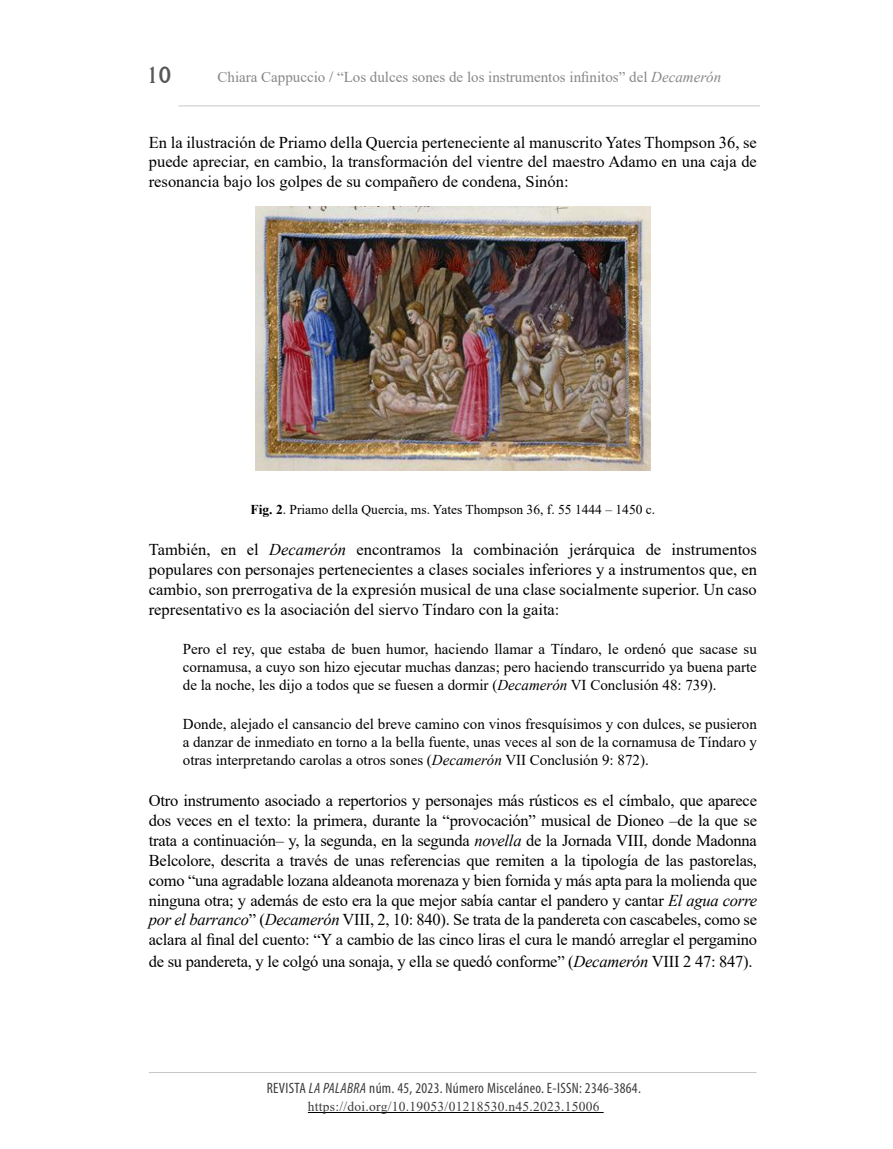
<style>
.page{position:relative;width:893px;height:1149px;background:#fff}
.page>*{position:absolute;margin:0;border:0;box-sizing:border-box;transform-origin:0 0}
.t1{font:700 22.5px "Della Robbia BT";color:#575756}
.t2{font:16.5px/19.8px "Times New Roman";letter-spacing:-.015em;color:#000;text-align:justify}
.t3{font:15px/18px "Times New Roman";color:#000;text-align:justify}
.t4{font:15px "Times New Roman";color:#878787}
.t5{font:condensed 15px "Myriad Pro";letter-spacing:.02em;color:#3c3c3b}
.t6{font:13.5px "Times New Roman";color:#000}
.t7{font:13.5px "Times New Roman";letter-spacing:.02em;color:#3c3c3b}
.s1{color:#646363}
.s2{font-style:italic}
.s3{font-weight:700}
</style>
<div class="page">
<hr style="left:308px;top:1111px;width:296px;height:1px;background:#000">
<hr style="left:149px;top:1071px;width:608px;height:1px;background:#c6c6c6">
<hr style="left:179px;top:105px;width:581px;height:1px;background:#c6c6c6">
<img style="left:255px;top:206px;width:395px;height:264px">
<h1 class="t1" style="left:147px;top:61px;width:26px">10</h1>
<p class="t4" style="left:217px;top:67px;width:505px">Chiara Cappuccio <span class="s1">/</span> “Los dulces sones de los instrumentos infinitos” del <span class="s2">Decamerón</span></p>
<p class="t2" style="left:149px;top:132px;width:610px">En la ilustración de Priamo della Quercia perteneciente al manuscrito Yates Thompson 36, se puede apreciar, en cambio, la transformación del vientre del maestro Adamo en una caja de resonancia bajo los golpes de su compañero de condena, Sinón:</p>
<p class="t6" style="left:250px;top:500px;width:406px"><span class="s3">Fig. 2</span>. Priamo della Quercia, ms. Yates Thompson 36, f. 55 1444 – 1450 c.</p>
<p class="t2" style="left:149px;top:539px;width:610px">También, en el <span class="s2">Decamerón</span> encontramos la combinación jerárquica de instrumentos populares con personajes pertenecientes a clases sociales inferiores y a instrumentos que, en cambio, son prerrogativa de la expresión musical de una clase socialmente superior. Un caso representativo es la asociación del siervo Tíndaro con la gaita:</p>
<p class="t3" style="left:183px;top:639px;width:576px">Pero el rey, que estaba de buen humor, haciendo llamar a Tíndaro, le ordenó que sacase su cornamusa, a cuyo son hizo ejecutar muchas danzas; pero haciendo transcurrido ya buena parte de la noche, les dijo a todos que se fuesen a dormir (<span class="s2">Decamerón</span> VI Conclusión 48: 739).</p>
<p class="t3" style="left:183px;top:714px;width:576px">Donde, alejado el cansancio del breve camino con vinos fresquísimos y con dulces, se pusieron a danzar de inmediato en torno a la bella fuente, unas veces al son de la cornamusa de Tíndaro y otras interpretando carolas a otros sones (<span class="s2">Decamerón</span> VII Conclusión 9: 872).</p>
<p class="t2" style="left:149px;top:790px;width:610px">Otro instrumento asociado a repertorios y personajes más rústicos es el címbalo, que aparece dos veces en el texto: la primera, durante la “provocación” musical de Dioneo –de la que se trata a continuación– y, la segunda, en la segunda <span class="s2">novella</span> de la Jornada VIII, donde Madonna Belcolore, descrita a través de unas referencias que remiten a la tipología de las pastorelas, como “una agradable lozana aldeanota morenaza y bien fornida y más apta para la molienda que ninguna otra; y además de esto era la que mejor sabía cantar el pandero y cantar <span class="s2">El agua corre por el barranco</span>” (<span class="s2">Decamerón</span> VIII, 2, 10: 840). Se trata de la pandereta con cascabeles, como se aclara al final del cuento: “Y a cambio de las cinco liras el cura le mandó arreglar el pergamino</p>
<p class="t2" style="left:149px;top:950px;width:605px">de su pandereta, y le colgó una sonaja, y ella se quedó conforme” (<span class="s2">Decamerón</span> VIII 2 47: 847).</p>
<p class="t5" style="left:267px;top:1078px;width:376px">REVISTA <span class="s2">LA PALABRA</span> núm. 45, 2023. Número Misceláneo. E-ISSN: 2346-3864.</p>
<p class="t7" style="left:308px;top:1096px;width:293px">https://doi.org/10.19053/01218530.n45.2023.15006</p>
</div>
